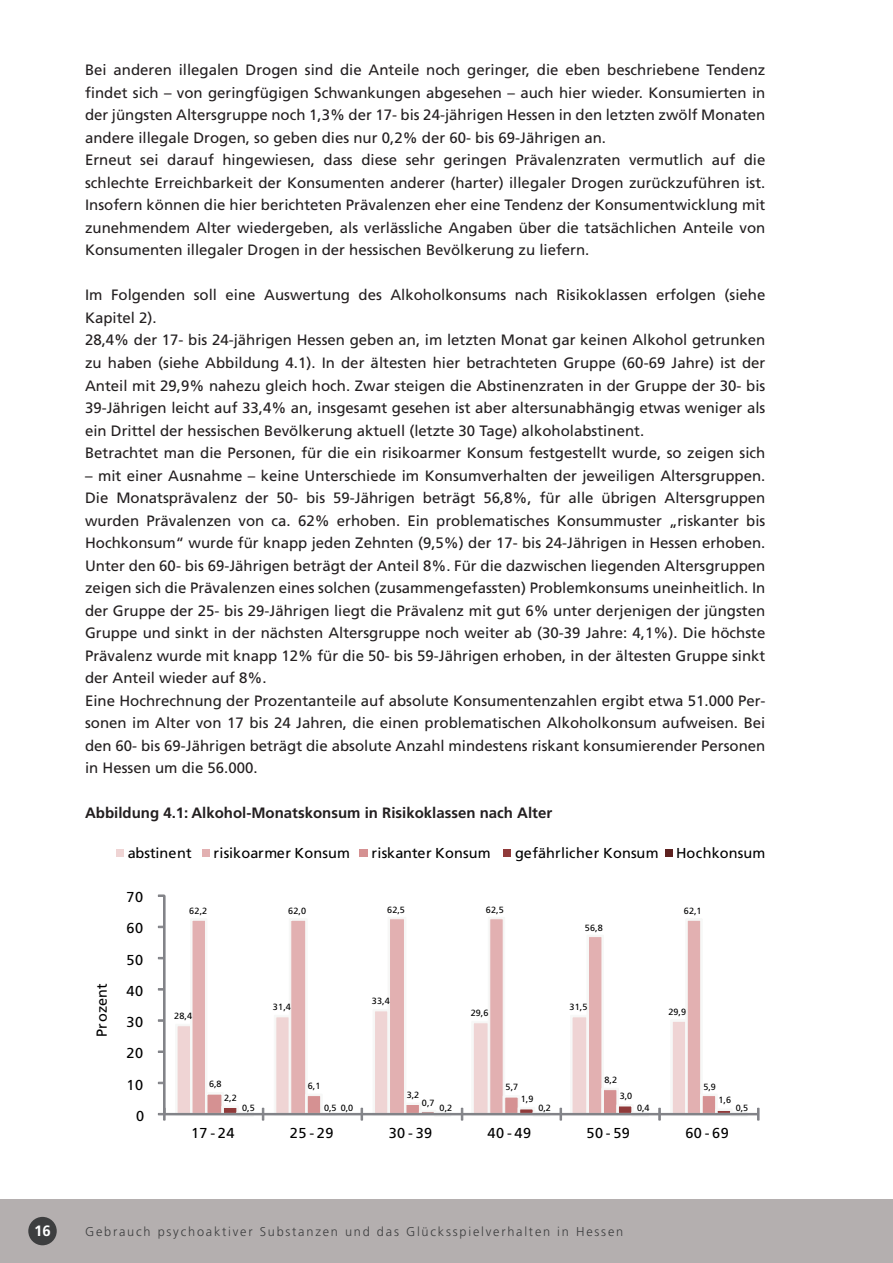
<style>
.page{position:relative;width:893px;height:1263px;background:#fff}
.page>*{position:absolute;margin:0;border:0;box-sizing:border-box;transform-origin:0 0}
.t1{font:15px/22.5px "Frutiger";color:#231f20}
.t2{font:700 15px "Frutiger";color:#231f20}
.t3{font:700 15px "Frutiger";color:#fff}
.t4{font:14.55px "Frutiger";letter-spacing:.015em;color:#000}
.t5{font:14.4px "Frutiger";letter-spacing:.015em;color:#000}
.t6{font:300 12.75px "Frutiger";letter-spacing:.14em;color:#3d3e3f}
.t7{font:9px "Frutiger";letter-spacing:.03em;color:#000}
</style>
<div class="page">
<div style="left:0;top:1199px;width:893px;height:64px;background:#b4afaf"></div>
<div style="left:28px;top:1217px;width:29px;height:28px;background:#3d3e3f;border-radius:50%"></div>
<svg style="left:175px;top:1025px;width:15px;height:88px"></svg>
<svg style="left:190px;top:918px;width:511px;height:195px"></svg>
<div style="left:163px;top:895px;width:3px;height:220px;border:1px solid #828388"></div>
<svg style="left:158px;top:894px;width:7px;height:3px"></svg>
<svg style="left:158px;top:926px;width:7px;height:2px"></svg>
<svg style="left:158px;top:957px;width:7px;height:2px"></svg>
<svg style="left:158px;top:988px;width:7px;height:2px"></svg>
<svg style="left:158px;top:1019px;width:7px;height:3px"></svg>
<svg style="left:158px;top:1050px;width:7px;height:3px"></svg>
<svg style="left:158px;top:1082px;width:7px;height:2px"></svg>
<div style="left:164px;top:1113px;width:595px;height:2px;border:1px solid #828388"></div>
<svg style="left:757px;top:1108px;width:2px;height:12px"></svg>
<svg style="left:205px;top:1088px;width:542px;height:32px"></svg>
<svg style="left:158px;top:1108px;width:8px;height:12px"></svg>
<div style="left:116px;top:850px;width:8px;height:7px;background:#efd4d4"></div>
<div style="left:202px;top:850px;width:7px;height:7px;background:#e2b0b1"></div>
<div style="left:360px;top:850px;width:8px;height:7px;background:#d59192"></div>
<div style="left:504px;top:850px;width:7px;height:7px;background:#903a3a"></div>
<div style="left:665px;top:850px;width:7px;height:7px;background:#5d2120"></div>
<p class="t1" style="left:85px;top:59px;width:682px">Bei anderen illegalen Drogen sind die Anteile noch geringer, die eben beschriebene Tendenz findet sich – von geringfügigen Schwankungen abgesehen – auch hier wieder. Konsumierten in der jüngsten Altersgruppe noch 1,3% der 17- bis 24-jährigen Hessen in den letzten zwölf Monaten andere illegale Drogen, so geben dies nur 0,2% der 60- bis 69-Jährigen an.<br>Erneut sei darauf hingewiesen, dass diese sehr geringen Prävalenzraten vermutlich auf die schlechte Erreichbarkeit der Konsumenten anderer (harter) illegaler Drogen zurückzuführen ist.<br>Insofern können die hier berichteten Prävalenzen eher eine Tendenz der Konsumentwicklung mit zunehmendem Alter wiedergeben, als verlässliche Angaben über die tatsächlichen Anteile von Konsumenten illegaler Drogen in der hessischen Bevölkerung zu liefern.</p>
<p class="t1" style="left:85px;top:284px;width:682px">Im Folgenden soll eine Auswertung des Alkoholkonsums nach Risikoklassen erfolgen (siehe Kapitel 2).<br>28,4% der 17- bis 24-jährigen Hessen geben an, im letzten Monat gar keinen Alkohol getrunken zu haben (siehe Abbildung 4.1). In der ältesten hier betrachteten Gruppe (60-69 Jahre) ist der Anteil mit 29,9% nahezu gleich hoch. Zwar steigen die Abstinenzraten in der Gruppe der 30- bis 39-Jährigen leicht auf 33,4% an, insgesamt gesehen ist aber altersunabhängig etwas weniger als ein Drittel der hessischen Bevölkerung aktuell (letzte 30 Tage) alkoholabstinent.<br>Betrachtet man die Personen, für die ein risikoarmer Konsum festgestellt wurde, so zeigen sich</p>
<p class="t1" style="left:85px;top:464px;width:682px">– mit einer Ausnahme – keine Unterschiede im Konsumverhalten der jeweiligen Altersgruppen.<br>Die Monatsprävalenz der 50- bis 59-Jährigen beträgt 56,8%, für alle übrigen Altersgruppen wurden Prävalenzen von ca. 62% erhoben. Ein problematisches Konsummuster „riskanter bis Hochkonsum“ wurde für knapp jeden Zehnten (9,5%) der 17- bis 24-Jährigen in Hessen erhoben.<br>Unter den 60- bis 69-Jährigen beträgt der Anteil 8%. Für die dazwischen liegenden Altersgruppen zeigen sich die Prävalenzen eines solchen (zusammengefassten) Problemkonsums uneinheitlich. In der Gruppe der 25- bis 29-Jährigen liegt die Prävalenz mit gut 6% unter derjenigen der jüngsten Gruppe und sinkt in der nächsten Altersgruppe noch weiter ab (30-39 Jahre: 4,1%). Die höchste Prävalenz wurde mit knapp 12% für die 50- bis 59-Jährigen erhoben, in der ältesten Gruppe sinkt der Anteil wieder auf 8%.<br>Eine Hochrechnung der Prozentanteile auf absolute Konsumentenzahlen ergibt etwa 51.000 Per&shy;sonen im Alter von 17 bis 24 Jahren, die einen problematischen Alkoholkonsum aufweisen. Bei den 60- bis 69-Jährigen beträgt die absolute Anzahl mindestens riskant konsumierender Personen in Hessen um die 56.000.</p>
<p class="t2" style="left:85px;top:804px;width:469px">Abbildung 4.1: Alkohol-Monatskonsum in Risikoklassen nach Alter</p>
<p class="t5" style="left:128px;top:844px;width:66px">abstinent</p>
<p class="t5" style="left:213px;top:844px;width:138px">risikoarmer Konsum</p>
<p class="t5" style="left:371px;top:844px;width:121px">riskanter Konsum</p>
<p class="t5" style="left:515px;top:844px;width:252px">gefährlicher Konsum Hochkonsum</p>
<p class="t4" style="left:93px;top:1037px;width:55px;rotate:-90deg">Prozent</p>
<p class="t5" style="left:126px;top:888px;width:18px">70</p>
<p class="t5" style="left:126px;top:920px;width:18px">60</p>
<p class="t5" style="left:126px;top:951px;width:18px">50</p>
<p class="t5" style="left:126px;top:982px;width:18px">40</p>
<p class="t5" style="left:126px;top:1014px;width:18px">30</p>
<p class="t5" style="left:126px;top:1045px;width:18px">20</p>
<p class="t5" style="left:126px;top:1076px;width:18px">10</p>
<p class="t5" style="left:136px;top:1107px;width:10px">0</p>
<p class="t7" style="left:189px;top:905px;width:19px">62,2</p>
<p class="t7" style="left:288px;top:906px;width:19px">62,0</p>
<p class="t7" style="left:387px;top:904px;width:19px">62,5</p>
<p class="t7" style="left:486px;top:904px;width:19px">62,5</p>
<p class="t7" style="left:684px;top:905px;width:19px">62,1</p>
<p class="t7" style="left:585px;top:922px;width:19px">56,8</p>
<p class="t7" style="left:174px;top:1011px;width:19px">28,4</p>
<p class="t7" style="left:273px;top:1001px;width:19px">31,4</p>
<p class="t7" style="left:372px;top:995px;width:19px">33,4</p>
<p class="t7" style="left:471px;top:1007px;width:19px">29,6</p>
<p class="t7" style="left:570px;top:1001px;width:19px">31,5</p>
<p class="t7" style="left:668px;top:1006px;width:19px">29,9</p>
<p class="t7" style="left:604px;top:1074px;width:14px">8,2</p>
<p class="t7" style="left:209px;top:1078px;width:14px">6,8</p>
<p class="t7" style="left:308px;top:1081px;width:14px">6,1</p>
<p class="t7" style="left:703px;top:1081px;width:14px">5,9</p>
<p class="t7" style="left:506px;top:1082px;width:14px">5,7</p>
<p class="t7" style="left:407px;top:1090px;width:14px">3,2</p>
<p class="t7" style="left:422px;top:1098px;width:14px">0,7</p>
<p class="t7" style="left:521px;top:1094px;width:14px">1,9</p>
<p class="t7" style="left:620px;top:1090px;width:14px">3,0</p>
<p class="t7" style="left:224px;top:1093px;width:14px">2,2</p>
<p class="t7" style="left:719px;top:1095px;width:14px">1,6</p>
<p class="t7" style="left:242px;top:1102px;width:14px">0,5</p>
<p class="t7" style="left:324px;top:1102px;width:30px">0,5 0,0</p>
<p class="t7" style="left:440px;top:1102px;width:14px">0,2</p>
<p class="t7" style="left:538px;top:1102px;width:14px">0,2</p>
<p class="t7" style="left:637px;top:1102px;width:14px">0,4</p>
<p class="t7" style="left:736px;top:1102px;width:14px">0,5</p>
<p class="t5" style="left:191px;top:1125px;width:45px">17-24</p>
<p class="t5" style="left:290px;top:1125px;width:45px">25-29</p>
<p class="t5" style="left:389px;top:1125px;width:45px">30-39</p>
<p class="t5" style="left:488px;top:1125px;width:45px">40-49</p>
<p class="t5" style="left:586px;top:1125px;width:45px">50-59</p>
<p class="t5" style="left:685px;top:1125px;width:45px">60-69</p>
<p class="t3" style="left:34px;top:1222px;width:17px">16</p>
<p class="t6" style="left:85px;top:1224px;width:540px">Gebrauch psychoaktiver Substanzen und das Glücksspielverhalten in Hessen</p>
</div>
